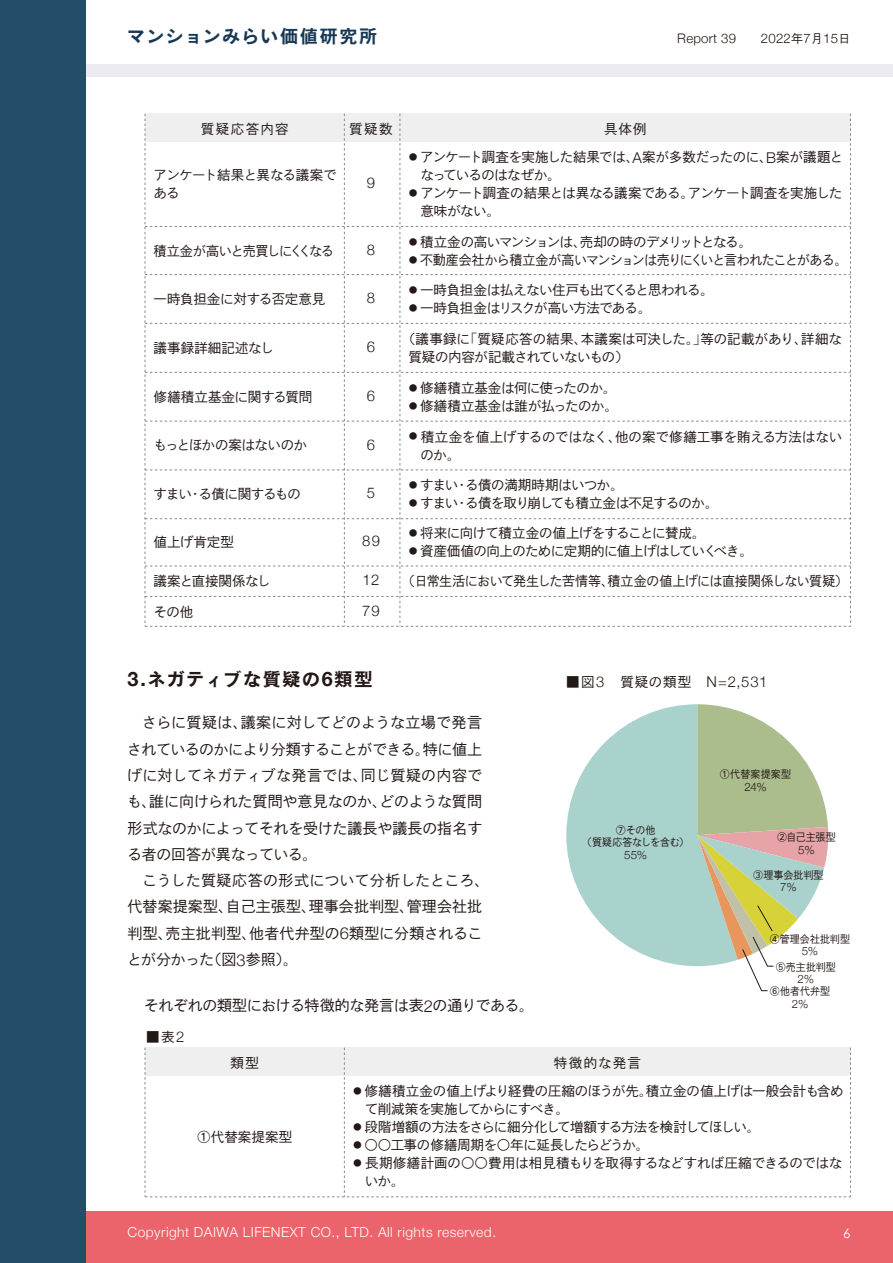
<style>
.page{position:relative;width:893px;height:1263px;background:#fff}
.page>*{position:absolute;margin:0;border:0;box-sizing:border-box;transform-origin:0 0}
.t1{font:18px "Iwa O Go Std Eb";letter-spacing:.085em;color:#221815}
.t2{font:18px "Iwa O Go Std Eb";letter-spacing:.07em;color:#183956}
.t3{font:500 15px/26.2px "Iwa O Go Std";letter-spacing:-.005em;color:#221815;text-align:justify}
.t4{font:500 15px "Iwa O Go Std";letter-spacing:-.025em;color:#221815}
.t5{font:300 14.85px "Helvetica Neue";color:#221815}
.t6{font:300 13.8px "Helvetica Neue";letter-spacing:.035em;color:#fff}
.t7{font:500 13.5px/18px "Iwa O Go Std";letter-spacing:-.025em;color:#221815}
.t8{font:500 13.5px/18px "Iwa O Go Std";letter-spacing:-.005em;color:#221815}
.t9{font:500 13.5px/18px "Iwa O Go Std";letter-spacing:-.045em;color:#221815}
.t10{font:500 13.5px "Iwa O Go Std";letter-spacing:-.06em;color:#221815}
.t11{font:500 13.5px "Iwa O Go Std";letter-spacing:-.025em;color:#221815;scale:.96 1}
.t12{font:500 13.5px "Iwa O Go Std";letter-spacing:-.045em;color:#221815;scale:.96 1}
.t13{font:500 13.5px "Iwa O Go Std";letter-spacing:-.055em;color:#221815}
.t14{font:500 13.5px "Iwa O Go Std";color:#221815}
.t15{font:500 13.5px "Iwa O Go Std";letter-spacing:-.08em;color:#221815}
.t16{font:500 13.5px "Iwa O Go Std";letter-spacing:.005em;color:#221815}
.t17{font:500 13.5px "Iwa O Go Std";letter-spacing:.01em;color:#221815}
.t18{font:300 13.2px "Helvetica Neue";letter-spacing:.02em;color:#221815}
.t19{font:13.2px "Century Gothic";color:#fff}
.t20{font:300 11.55px "Helvetica Neue";color:#221815}
.t21{font:500 10.5px/12px "Iwa O Go Std";letter-spacing:.005em;color:#221815;text-align:center;scale:.95 1}
.s1{font-family:"Iwa O Go Std";font-weight:500;font-size:12px}
.s2{font-family:"Helvetica Neue";font-weight:300;font-size:14.85px}
.s3{font-family:"Helvetica Neue";font-weight:700;font-size:19.8px}
.s4{font-family:"Helvetica Neue";font-weight:300;font-size:16.5px}
</style>
<div class="page">
<div style="left:0;top:1212px;width:893px;height:51px;background:#eb636b"></div>
<div style="left:0;top:64px;width:893px;height:13px;background:#ebeaf1"></div>
<div style="left:0;top:0;width:85px;height:1263px;background:#224e67"></div>
<hr style="left:892px;top:0;width:1px;height:1263px;background:#224e67">
<svg style="left:145px;top:114px;width:706px;height:513px"></svg>
<svg style="left:566px;top:704px;width:262px;height:287px"></svg>
<svg style="left:145px;top:1047px;width:706px;height:150px"></svg>
<h1 class="t2" style="left:127px;top:24px;width:252px">マンションみらい価値研究所</h1>
<p class="t18" style="left:677px;top:30px;width:175px">Report 39<span class="s1">　　</span>2022<span class="s1">年</span>7<span class="s1">月</span>15<span class="s1">日</span></p>
<p class="t7" style="left:201px;top:119px;width:89px">質疑応答内容</p>
<p class="t7" style="left:349px;top:119px;width:45px">質疑数</p>
<p class="t7" style="left:604px;top:119px;width:44px">具体例</p>
<p class="t7" style="left:154px;top:166px;width:185px">アンケート結果と異なる議案である</p>
<p class="t15" style="left:154px;top:242px;width:182px">積立金が高いと売買しにくくなる</p>
<p class="t7" style="left:154px;top:289px;width:173px">一時負担金に対する否定意見</p>
<p class="t16" style="left:154px;top:339px;width:122px">議事録詳細記述なし</p>
<p class="t7" style="left:154px;top:387px;width:160px">修繕積立基金に関する質問</p>
<p class="t7" style="left:154px;top:436px;width:155px">もっとほかの案はないのか</p>
<p class="t10" style="left:154px;top:485px;width:149px">すまい・る債に関するもの</p>
<p class="t5" style="left:367px;top:174px;width:10px">9</p>
<p class="t5" style="left:367px;top:240px;width:10px">8</p>
<p class="t5" style="left:367px;top:289px;width:10px">8</p>
<p class="t7" style="left:420px;top:148px;width:424px;text-indent:-11px"><sup>●</sup> アンケート調査を実施した結果では、<span class="s2">A</span>案が多数だったのに、<span class="s2">B</span>案が議題となっているのはなぜか。</p>
<p class="t9" style="left:420px;top:184px;width:423px;text-indent:-11px"><sup>●</sup> アンケート調査の結果とは異なる議案である。アンケート調査を実施した意味がない。</p>
<p class="t13" style="left:409px;top:233px;width:344px"><sup>●</sup> 積立金の高いマンションは、売却の時のデメリットとなる。</p>
<p class="t12" style="left:409px;top:251px;width:458px"><sup>●</sup> 不動産会社から積立金が高いマンションは売りにくいと言われたことがある。</p>
<p class="t7" style="left:409px;top:280px;width:306px"><sup>●</sup> 一時負担金は払えない住戸も出てくると思われる。</p>
<p class="t7" style="left:409px;top:298px;width:244px"><sup>●</sup> 一時負担金はリスクが高い方法である。</p>
<p class="t5" style="left:367px;top:338px;width:10px">6</p>
<p class="t7" style="left:408px;top:329px;width:435px;text-indent:-7px">（議事録に「質疑応答の結果、本議案は可決した。」等の記載があり、詳細な質疑の内容が記載されていないもの）</p>
<p class="t5" style="left:367px;top:386px;width:10px">6</p>
<p class="t7" style="left:409px;top:378px;width:209px"><sup>●</sup> 修繕積立基金は何に使ったのか。</p>
<p class="t14" style="left:409px;top:397px;width:210px"><sup>●</sup> 修繕積立基金は誰が払ったのか。</p>
<p class="t5" style="left:367px;top:435px;width:10px">6</p>
<p class="t8" style="left:420px;top:427px;width:423px;text-indent:-11px"><sup>●</sup> 積立金を値上げするのではなく、他の案で修繕工事を賄える方法はないのか。</p>
<p class="t5" style="left:367px;top:484px;width:10px">5</p>
<p class="t7" style="left:409px;top:476px;width:216px"><sup>●</sup> すまい・る債の満期時期はいつか。</p>
<p class="t10" style="left:409px;top:494px;width:311px"><sup>●</sup> すまい・る債を取り崩しても積立金は不足するのか。</p>
<p class="t7" style="left:409px;top:523px;width:298px"><sup>●</sup> 将来に向けて積立金の値上げをすることに賛成。</p>
<p class="t9" style="left:409px;top:541px;width:346px"><sup>●</sup> 資産価値の向上のために定期的に値上げはしていくべき。</p>
<p class="t7" style="left:154px;top:532px;width:82px">値上げ肯定型</p>
<p class="t7" style="left:154px;top:571px;width:119px">議案と直接関係なし</p>
<p class="t5" style="left:363px;top:571px;width:18px">12</p>
<p class="t11" style="left:402px;top:572px;width:466px">（日常生活において発生した苦情等、積立金の値上げには直接関係しない質疑）</p>
<p class="t7" style="left:154px;top:602px;width:41px">その他</p>
<p class="t5" style="left:362px;top:601px;width:19px">79</p>
<p class="t5" style="left:362px;top:531px;width:19px">89</p>
<h1 class="t1" style="left:128px;top:667px;width:246px"><span class="s3">3.</span>ネガティブな質疑の<span class="s3">6</span>類型</h1>
<p class="t3" style="left:127px;top:709px;width:357px;text-indent:15px">さらに質疑は、議案に対してどのような立場で発言されているのかにより分類することができる。特に値上げに対してネガティブな発言では、同じ質疑の内容でも、誰に向けられた質問や意見なのか、どのような質問形式なのかによってそれを受けた議長や議長の指名する者の回答が異なっている。</p>
<p class="t3" style="left:127px;top:867px;width:364px;text-align:left;text-indent:15px">こうした質疑応答の形式について分析したところ、代替案提案型、自己主張型、理事会批判型、管理会社批判型、売主批判型、他者代弁型の<span class="s4">6</span>類型に分類されることが分かった（図<span class="s4">3</span>参照）。</p>
<p class="t4" style="left:144px;top:995px;width:392px">それぞれの類型における特徴的な発言は表<span class="s4">2</span>の通りである。</p>
<p class="t7" style="left:146px;top:1027px;width:40px">■表<span class="s2">2</span></p>
<p class="t7" style="left:566px;top:672px;width:203px">■図<span class="s2">3</span> 質疑の類型　<span class="s2">N=2,531</span></p>
<p class="t21" style="left:582px;top:824px;width:114px">⑦その他<br>（質疑応答なしを含む）</p>
<p class="t20" style="left:624px;top:848px;width:24px">55%</p>
<p class="t21" style="left:720px;top:768px;width:76px">①代替案提案型</p>
<p class="t20" style="left:744px;top:779px;width:24px">24%</p>
<p class="t21" style="left:777px;top:831px;width:63px">②自己主張型</p>
<p class="t20" style="left:798px;top:842px;width:18px">5%</p>
<p class="t21" style="left:753px;top:868px;width:75px">③理事会批判型</p>
<p class="t20" style="left:780px;top:880px;width:18px">7%</p>
<p class="t21" style="left:770px;top:932px;width:86px">④管理会社批判型</p>
<p class="t20" style="left:802px;top:944px;width:18px">5%</p>
<p class="t21" style="left:776px;top:960px;width:65px">⑤売主批判型</p>
<p class="t20" style="left:798px;top:972px;width:18px">2%</p>
<p class="t21" style="left:770px;top:985px;width:65px">⑥他者代弁型</p>
<p class="t20" style="left:792px;top:996px;width:18px">2%</p>
<p class="t7" style="left:230px;top:1053px;width:30px">類型</p>
<p class="t7" style="left:554px;top:1053px;width:89px">特徴的な発言</p>
<p class="t7" style="left:365px;top:1082px;width:480px;text-indent:-11px"><sup>●</sup> 修繕積立金の値上げより経費の圧縮のほうが先。積立金の値上げは一般会計も含めて削減策を実施してからにすべき。</p>
<p class="t7" style="left:354px;top:1118px;width:408px"><sup>●</sup> 段階増額の方法をさらに細分化して増額する方法を検討してほしい。</p>
<p class="t7" style="left:354px;top:1136px;width:297px"><sup>●</sup> 〇〇工事の修繕周期を〇年に延長したらどうか。</p>
<p class="t8" style="left:365px;top:1154px;width:479px;text-indent:-11px"><sup>●</sup> 長期修繕計画の〇〇費用は相見積もりを取得するなどすれば圧縮できるのではないか。</p>
<p class="t17" style="left:197px;top:1128px;width:97px">①代替案提案型</p>
<p class="t6" style="left:128px;top:1224px;width:370px">Copyright DAIWA LIFENEXT CO., LTD. All rights reserved.</p>
<p class="t19" style="left:843px;top:1225px;width:9px">6</p>
</div>
